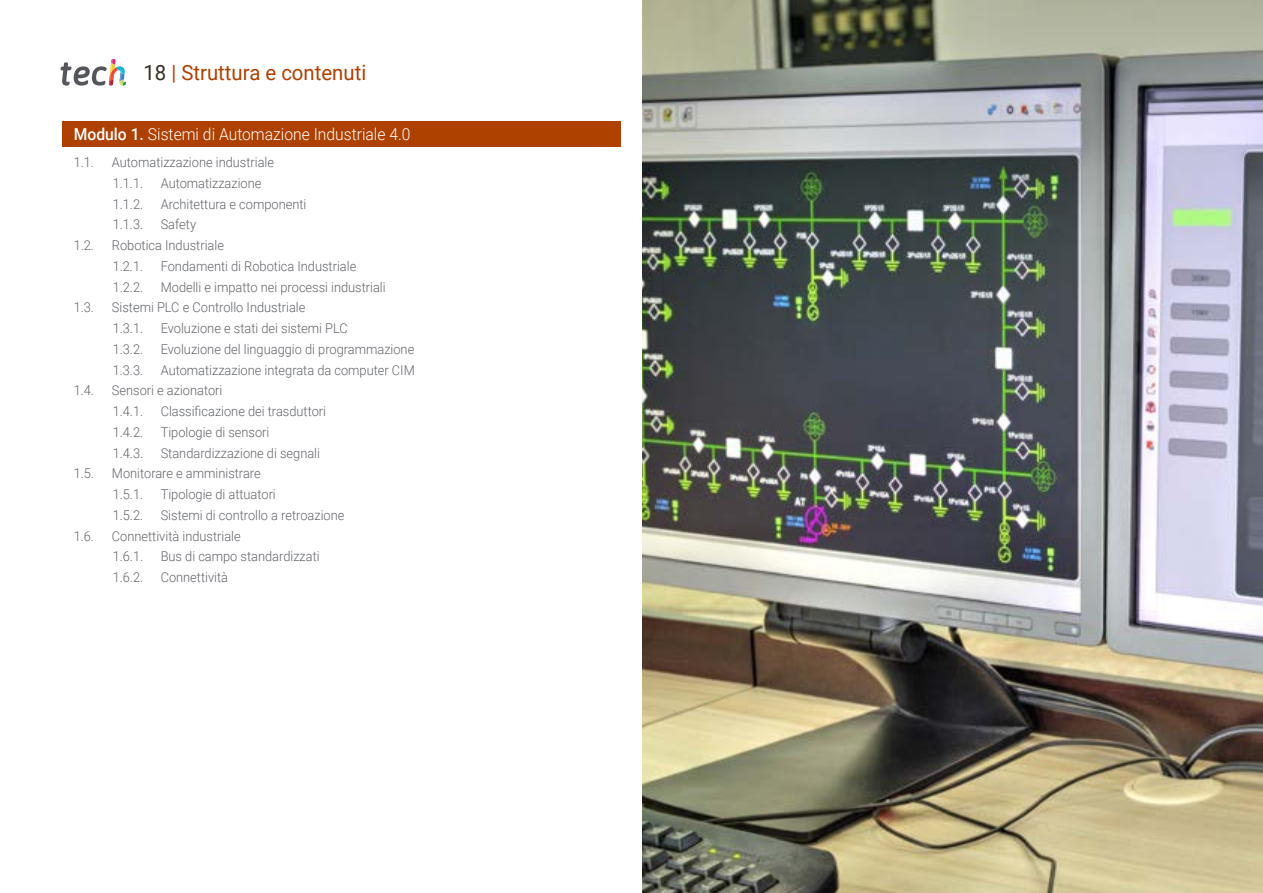
<style>
.page{position:relative;width:1263px;height:893px;background:#fff}
.page>*{position:absolute;margin:0;border:0;box-sizing:border-box;transform-origin:0 0}
.t1{font:21px "Roboto";color:#ae4000}
.t2{font:300 16.5px "Roboto";color:#fff;scale:.95 1}
.t3{font:300 13.5px/20.7px "Roboto";color:#61646a;scale:.95 1}
.s1{color:#312e20}
.s2{font-weight:500}
</style>
<div class="page">
<div style="left:63px;top:121px;width:558px;height:25px;background:#ae4000"></div>
<svg style="left:61px;top:59px;width:65px;height:27px"></svg>
<img style="left:642px;top:0;width:621px;height:893px">
<h1 class="t1" style="left:144px;top:57px;width:224px"><span class="s1">18</span> | Struttura e contenuti</h1>
<p class="t2" style="left:74px;top:123px;width:356px"><span class="s2">Modulo 1.</span> Sistemi di Automazione Industriale 4.0</p>
<p class="t3" style="left:74px;top:151px;width:23px">1.1.</p>
<p class="t3" style="left:112px;top:151px;width:172px">Automatizzazione industriale<br>1.1.1.</p>
<p class="t3" style="left:161px;top:172px;width:107px">Automatizzazione</p>
<p class="t3" style="left:113px;top:193px;width:34px">1.1.2.</p>
<p class="t3" style="left:161px;top:193px;width:155px">Architettura e componenti</p>
<p class="t3" style="left:113px;top:214px;width:34px">1.1.3.</p>
<p class="t3" style="left:161px;top:214px;width:39px">Safety</p>
<p class="t3" style="left:74px;top:234px;width:23px">1.2.</p>
<p class="t3" style="left:112px;top:234px;width:119px">Robotica Industriale<br>1.2.1.</p>
<p class="t3" style="left:161px;top:255px;width:207px">Fondamenti di Robotica Industriale</p>
<p class="t3" style="left:113px;top:276px;width:34px">1.2.2.</p>
<p class="t3" style="left:161px;top:276px;width:238px">Modelli e impatto nei processi industriali</p>
<p class="t3" style="left:74px;top:297px;width:23px">1.3.</p>
<p class="t3" style="left:112px;top:297px;width:205px">Sistemi PLC e Controllo Industriale<br>1.3.1.</p>
<p class="t3" style="left:161px;top:317px;width:198px">Evoluzione e stati dei sistemi PLC</p>
<p class="t3" style="left:113px;top:338px;width:34px">1.3.2.</p>
<p class="t3" style="left:161px;top:338px;width:268px">Evoluzione del linguaggio di programmazione</p>
<p class="t3" style="left:113px;top:359px;width:34px">1.3.3.</p>
<p class="t3" style="left:161px;top:359px;width:269px">Automatizzazione integrata da computer CIM</p>
<p class="t3" style="left:74px;top:380px;width:23px">1.4.</p>
<p class="t3" style="left:112px;top:380px;width:118px">Sensori e azionatori<br>1.4.1.</p>
<p class="t3" style="left:161px;top:400px;width:176px">Classificazione dei trasduttori</p>
<p class="t3" style="left:113px;top:421px;width:34px">1.4.2.</p>
<p class="t3" style="left:161px;top:421px;width:116px">Tipologie di sensori</p>
<p class="t3" style="left:113px;top:442px;width:34px">1.4.3.</p>
<p class="t3" style="left:161px;top:442px;width:169px">Standardizzazione di segnali</p>
<p class="t3" style="left:74px;top:463px;width:23px">1.5.</p>
<p class="t3" style="left:112px;top:463px;width:158px">Monitorare e amministrare<br>1.5.1.</p>
<p class="t3" style="left:161px;top:483px;width:123px">Tipologie di attuatori</p>
<p class="t3" style="left:113px;top:504px;width:34px">1.5.2.</p>
<p class="t3" style="left:161px;top:504px;width:195px">Sistemi di controllo a retroazione</p>
<p class="t3" style="left:74px;top:525px;width:23px">1.6.</p>
<p class="t3" style="left:112px;top:525px;width:137px">Connettività industriale<br>1.6.1.</p>
<p class="t3" style="left:161px;top:546px;width:169px">Bus di campo standardizzati</p>
<p class="t3" style="left:113px;top:566px;width:34px">1.6.2.</p>
<p class="t3" style="left:161px;top:566px;width:72px">Connettività</p>
</div>
